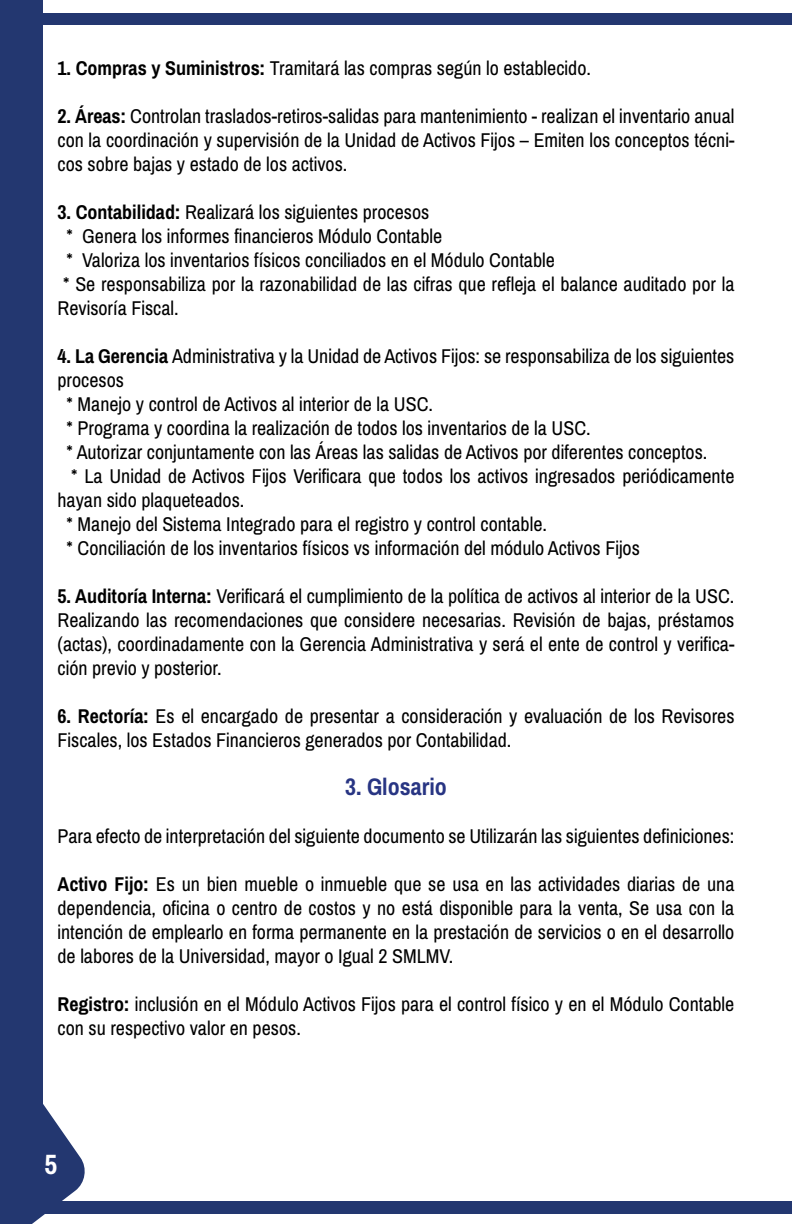
<style>
.page{position:relative;width:792px;height:1224px;background:#fff}
.page>*{position:absolute;margin:0;border:0;box-sizing:border-box;transform-origin:0 0}
.t1{font:700 28px "Archivo Narrow";color:#fff}
.t2{font:700 24px "Archivo Narrow";color:#283583}
.t3{font:20px/24px "Archivo Narrow";color:#000;text-align:justify}
.s1{font-weight:700}
</style>
<div class="page">
<div style="left:0;top:13px;width:792px;height:12px;background:#233770"></div>
<div style="left:0;top:1201px;width:792px;height:12px;background:#233770"></div>
<div style="left:0;top:0;width:43px;height:1113px;background:#233770"></div>
<svg style="left:1px;top:1104px;width:87px;height:120px"></svg>
<hr style="left:0;top:110px;width:1px;height:1114px;background:#233770">
<p class="t3" style="left:58px;top:56px;width:535px"><span class="s1">1. Compras y Suministros:</span> Tramitará las compras según lo establecido.</p>
<p class="t3" style="left:58px;top:104px;width:678px"><span class="s1">2. Áreas:</span> Controlan traslados-retiros-salidas para mantenimiento - realizan el inventario anual con la coordinación y supervisión de la Unidad de Activos Fijos – Emiten los conceptos técni&shy;cos sobre bajas y estado de los activos.</p>
<p class="t3" style="left:58px;top:200px;width:373px"><span class="s1">3. Contabilidad:</span> Realizará los siguientes procesos</p>
<p class="t3" style="left:67px;top:224px;width:377px">* Genera los informes financieros Módulo Contable</p>
<p class="t3" style="left:67px;top:248px;width:490px">* Valoriza los inventarios físicos conciliados en el Módulo Contable</p>
<p class="t3" style="left:63px;top:272px;width:673px">* Se responsabiliza por la razonabilidad de las cifras que refleja el balance auditado por la</p>
<p class="t3" style="left:58px;top:296px;width:123px">Revisoría Fiscal.</p>
<p class="t3" style="left:58px;top:344px;width:678px"><span class="s1">4. La Gerencia</span> Administrativa y la Unidad de Activos Fijos: se responsabiliza de los siguientes</p>
<p class="t3" style="left:58px;top:368px;width:68px">procesos</p>
<p class="t3" style="left:67px;top:392px;width:368px">* Manejo y control de Activos al interior de la USC.</p>
<p class="t3" style="left:67px;top:416px;width:526px">* Programa y coordina la realización de todos los inventarios de la USC.</p>
<p class="t3" style="left:67px;top:440px;width:642px">* Autorizar conjuntamente con las Áreas las salidas de Activos por diferentes conceptos.</p>
<p class="t3" style="left:71px;top:464px;width:665px">* La Unidad de Activos Fijos Verificara que todos los activos ingresados periódicamente</p>
<p class="t3" style="left:58px;top:488px;width:188px">hayan sido plaqueteados.</p>
<p class="t3" style="left:67px;top:512px;width:482px">* Manejo del Sistema Integrado para el registro y control contable.</p>
<p class="t3" style="left:67px;top:536px;width:575px">* Conciliación de los inventarios físicos vs información del módulo Activos Fijos</p>
<p class="t3" style="left:58px;top:584px;width:678px"><span class="s1">5. Auditoría Interna:</span> Verificará el cumplimiento de la política de activos al interior de la USC.<br>Realizando las recomendaciones que considere necesarias. Revisión de bajas, préstamos (actas), coordinadamente con la Gerencia Administrativa y será el ente de control y verifica&shy;ción previo y posterior.</p>
<p class="t3" style="left:58px;top:704px;width:678px"><span class="s1">6. Rectoría:</span> Es el encargado de presentar a consideración y evaluación de los Revisores<br>Fiscales, los Estados Financieros generados por Contabilidad.</p>
<p class="t2" style="left:345px;top:772px;width:103px">3. Glosario</p>
<p class="t3" style="left:58px;top:824px;width:678px">Para efecto de interpretación del siguiente documento se Utilizarán las siguientes definiciones:</p>
<p class="t3" style="left:58px;top:872px;width:678px"><span class="s1">Activo Fijo:</span> Es un bien mueble o inmueble que se usa en las actividades diarias de una dependencia, oficina o centro de costos y no está disponible para la venta, Se usa con la intención de emplearlo en forma permanente en la prestación de servicios o en el desarrollo de labores de la Universidad, mayor o Igual 2 SMLMV.</p>
<p class="t3" style="left:58px;top:992px;width:678px"><span class="s1">Registro:</span> inclusión en el Módulo Activos Fijos para el control físico y en el Módulo Contable con su respectivo valor en pesos.</p>
<h1 class="t1" style="left:45px;top:1147px;width:14px">5</h1>
</div>
